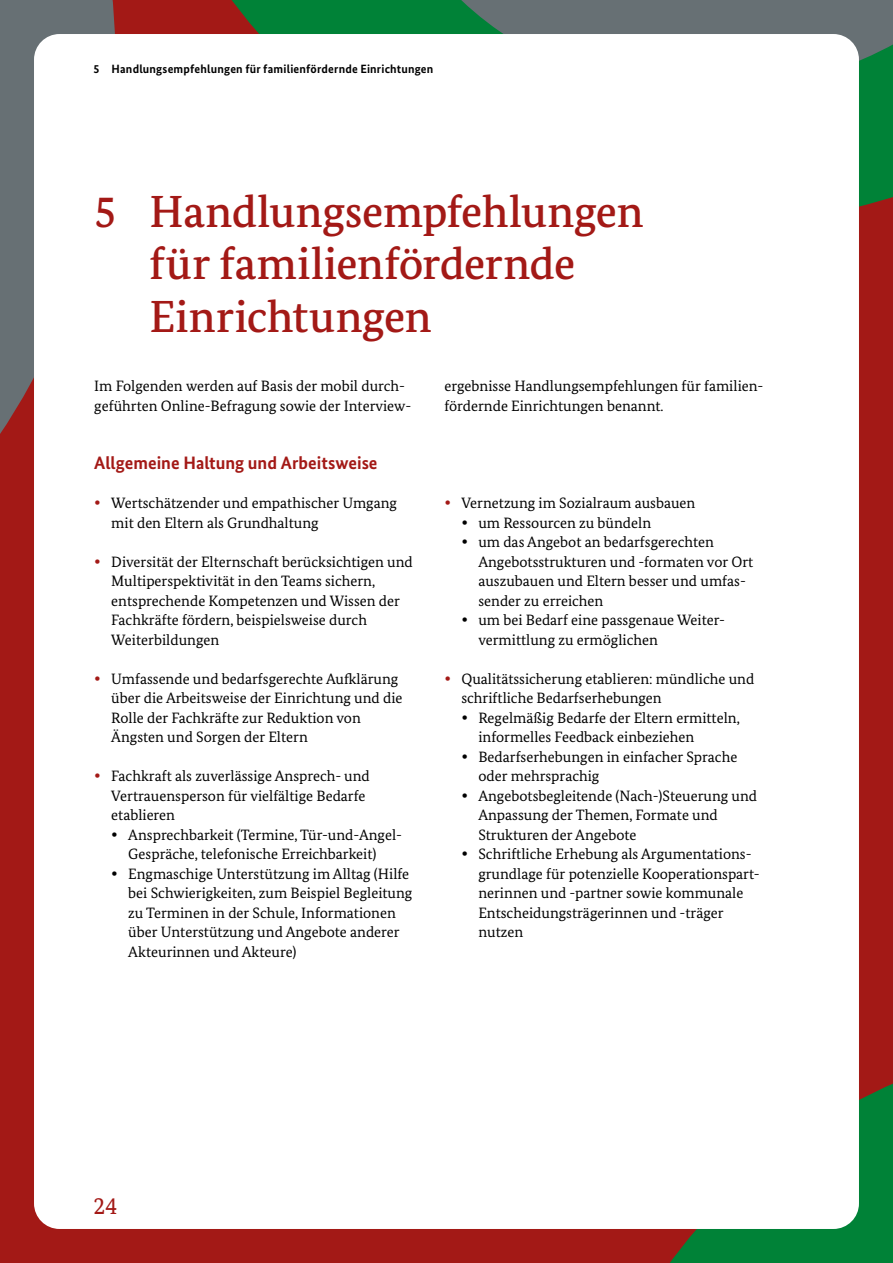
<style>
.page{position:relative;width:893px;height:1263px;background:#a31916}
.page>*{position:absolute;margin:0;border:0;box-sizing:border-box;transform-origin:0 0}
.A4_V_C-Inhalt_HL_C-02_2-H1-HL_Kapitelsta{font:500 45px/52.5px "Bundes Serif";letter-spacing:-.005em;color:#a31916}
.t1{font:24px "Bundes Serif";color:#a31916}
.A4_V_C-Inhalt_HL_Sans_Bold_12pt_H2{font:700 18px "Bundes Sans";color:#a31916}
.A4_V_D-Inhalt_IS_D-01_1-P-FT{font:15px/19.5px "Bundes Serif";color:#000}
.t2{font:700 12px "Bundes Sans";letter-spacing:.015em;color:#000}
.s1{color:#a31916}
</style>
<div class="page">
<svg style="left:670px;top:1083px;width:223px;height:180px;background:#0e7834"></svg>
<div style="left:833px;top:1162px;width:60px;height:101px;background:#008237"></div>
<svg style="left:231px;top:0;width:662px;height:207px;background:#0b7a34"></svg>
<svg style="left:392px;top:0;width:501px;height:98px;background:#4e7465"></svg>
<div style="left:0;top:0;width:115px;height:434px;background:#677074"></div>
<div style="left:34px;top:34px;width:825px;height:1195px;background:#fff;border-radius:26px"></div>
<p class="t2" style="left:94px;top:62px;width:341px">5 Handlungsempfehlungen für familienfördernde Einrichtungen</p>
<h1 class="A4_V_C-Inhalt_HL_C-02_2-H1-HL_Kapitelsta" style="left:150px;top:185px;width:495px;text-indent:-55px">5 Handlungsempfehlungen für familienfördernde<br>Einrichtungen</h1>
<p class="A4_V_D-Inhalt_IS_D-01_1-P-FT" style="left:94px;top:376px;width:318px">Im Folgenden werden auf Basis der mobil durch&shy;geführten Online-Befragung sowie der Interview-</p>
<p class="A4_V_D-Inhalt_IS_D-01_1-P-FT" style="left:444px;top:376px;width:321px">ergebnisse Handlungsempfehlungen für familien&shy;fördernde Einrichtungen benannt.</p>
<h2 class="A4_V_C-Inhalt_HL_Sans_Bold_12pt_H2" style="left:94px;top:452px;width:285px">Allgemeine Haltung und Arbeitsweise</h2>
<p class="A4_V_D-Inhalt_IS_D-01_1-P-FT" style="left:111px;top:493px;width:287px;text-indent:-17px"><span class="s1">•</span> Wertschätzender und empathischer Umgang mit den Eltern als Grundhaltung</p>
<p class="A4_V_D-Inhalt_IS_D-01_1-P-FT" style="left:111px;top:552px;width:303px;text-indent:-17px"><span class="s1">•</span> Diversität der Elternschaft berücksichtigen und Multiperspektivität in den Teams sichern, entsprechende Kompetenzen und Wissen der Fachkräfte fördern, beispielsweise durch Weiterbildungen</p>
<p class="A4_V_D-Inhalt_IS_D-01_1-P-FT" style="left:111px;top:669px;width:293px;text-indent:-17px"><span class="s1">•</span> Umfassende und bedarfsgerechte Aufklärung über die Arbeitsweise der Einrichtung und die Rolle der Fachkräfte zur Reduktion von Ängsten und Sorgen der Eltern</p>
<p class="A4_V_D-Inhalt_IS_D-01_1-P-FT" style="left:111px;top:766px;width:260px;text-indent:-17px"><span class="s1">•</span> Fachkraft als zuverlässige Ansprech- und<br>Vertrauensperson für vielfältige Bedarfe etablieren</p>
<p class="A4_V_D-Inhalt_IS_D-01_1-P-FT" style="left:111px;top:825px;width:292px;text-align:center">• Ansprechbarkeit (Termine, Tür-und-Angel-<br>Gespräche, telefonische Erreichbarkeit)</p>
<p class="A4_V_D-Inhalt_IS_D-01_1-P-FT" style="left:128px;top:864px;width:286px;text-indent:-17px">• Engmaschige Unterstützung im Alltag (Hilfe bei Schwierigkeiten, zum Beispiel Begleitung zu Terminen in der Schule, Informationen über Unterstützung und Angebote anderer Akteurinnen und Akteure)</p>
<p class="A4_V_D-Inhalt_IS_D-01_1-P-FT" style="left:444px;top:493px;width:253px"><span class="s1">•</span> Vernetzung im Sozialraum ausbauen</p>
<p class="A4_V_D-Inhalt_IS_D-01_1-P-FT" style="left:461px;top:513px;width:191px">• um Ressourcen zu bündeln</p>
<p class="A4_V_D-Inhalt_IS_D-01_1-P-FT" style="left:478px;top:532px;width:276px;text-indent:-17px">• um das Angebot an bedarfsgerechten Angebotsstrukturen und -formaten vor Ort auszubauen und Eltern besser und umfas&shy;sender zu erreichen</p>
<p class="A4_V_D-Inhalt_IS_D-01_1-P-FT" style="left:478px;top:610px;width:246px;text-indent:-17px">• um bei Bedarf eine passgenaue Weiter&shy;vermittlung zu ermöglichen</p>
<p class="A4_V_D-Inhalt_IS_D-01_1-P-FT" style="left:461px;top:669px;width:294px;text-indent:-17px"><span class="s1">•</span> Qualitätssicherung etablieren: mündliche und schriftliche Bedarfserhebungen</p>
<p class="A4_V_D-Inhalt_IS_D-01_1-P-FT" style="left:478px;top:708px;width:263px;text-indent:-17px">• Regelmäßig Bedarfe der Eltern ermitteln, informelles Feedback einbeziehen</p>
<p class="A4_V_D-Inhalt_IS_D-01_1-P-FT" style="left:478px;top:747px;width:260px;text-indent:-17px">• Bedarfserhebungen in einfacher Sprache oder mehrsprachig</p>
<p class="A4_V_D-Inhalt_IS_D-01_1-P-FT" style="left:478px;top:786px;width:280px;text-indent:-17px">• Angebotsbegleitende (Nach-)Steuerung und<br>Anpassung der Themen, Formate und<br>Strukturen der Angebote</p>
<p class="A4_V_D-Inhalt_IS_D-01_1-P-FT" style="left:478px;top:844px;width:283px;text-indent:-17px">• Schriftliche Erhebung als Argumentations&shy;grundlage für potenzielle Kooperationspart&shy;nerinnen und -partner sowie kommunale Entscheidungsträgerinnen und -träger nutzen</p>
<h2 class="t1" style="left:94px;top:1191px;width:25px">24</h2>
</div>
